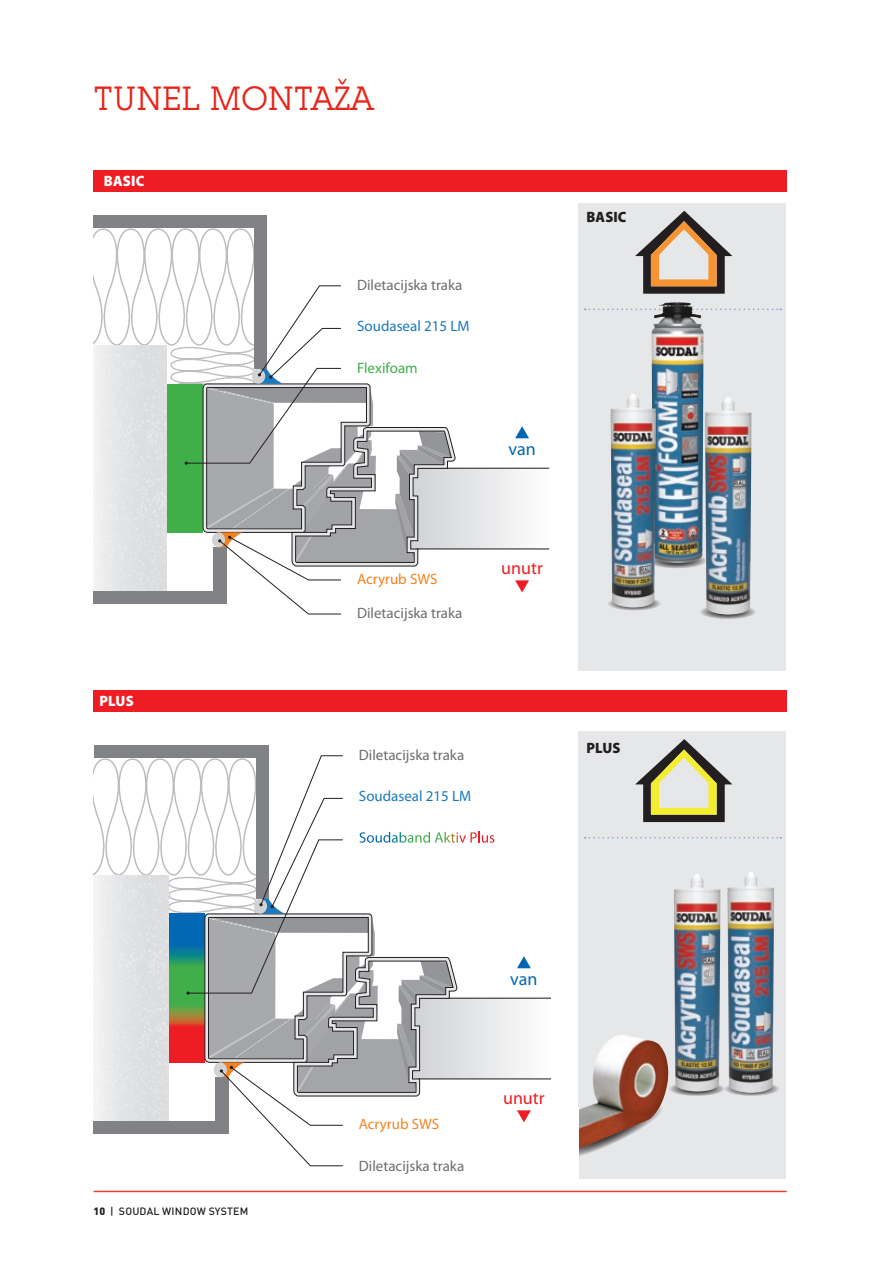
<style>
.page{position:relative;width:893px;height:1263px;background:#fff}
.page>*{position:absolute;margin:0;border:0;box-sizing:border-box;transform-origin:0 0}
.t1{font:33px "Lubalin Graph IT Cby BT";color:#e72419}
.t2{font:18px "Myriad Pro";color:#ee1d23}
.t3{font:18px "Myriad Pro";color:#0166b3}
.t4{font:15px "Myriad Pro";color:#6c6d70}
.t5{font:15px "Myriad Pro";color:#1979bf}
.t6{font:15px "Myriad Pro";color:#f58220}
.t7{font:15px "Myriad Pro";color:#40ae49}
.t8{font:900 15px "Myriad Pro";color:#fff;scale:.95 1}
.t9{font:900 15px "Myriad Pro";color:#231f20;scale:.95 1}
.t10{font:500 10.5px "DIN Pro";letter-spacing:.02em;color:#231f20}
.s1{font-weight:900}
</style>
<div class="page">
<hr style="left:94px;top:1191px;width:693px;height:1px;background:#ee3e34">
<div style="left:578px;top:203px;width:208px;height:468px;background:#e6e7e9"></div>
<div style="left:94px;top:215px;width:173px;height:13px;background:#808285"></div>
<svg style="left:94px;top:228px;width:455px;height:386px"></svg>
<div style="left:94px;top:170px;width:693px;height:21px;background:#ee1d23"></div>
<div style="left:94px;top:691px;width:693px;height:21px;background:#ee1d23"></div>
<svg style="left:635px;top:211px;width:97px;height:83px"></svg>
<svg style="left:585px;top:309px;width:196px;height:1px"></svg>
<div style="left:578px;top:731px;width:208px;height:448px;background:#e6e7e9"></div>
<svg style="left:656px;top:557px;width:49px;height:11px"></svg>
<img style="left:652px;top:302px;width:51px;height:261px">
<svg style="left:608px;top:600px;width:53px;height:11px"></svg>
<img style="left:611px;top:393px;width:45px;height:214px">
<svg style="left:700px;top:608px;width:56px;height:11px"></svg>
<img style="left:705px;top:397px;width:46px;height:218px">
<svg style="left:94px;top:739px;width:687px;height:427px"></svg>
<img style="left:579px;top:1035px;width:89px;height:114px">
<div style="left:546px;top:1107px;width:32px;height:76px;background:#fff"></div>
<h1 class="t1" style="left:94px;top:78px;width:281px">TUNEL MONTAŽA</h1>
<p class="t8" style="left:104px;top:171px;width:44px">BASIC</p>
<p class="t4" style="left:357px;top:276px;width:107px">Diletacijska traka</p>
<p class="t5" style="left:357px;top:317px;width:114px">Soudaseal 215 LM</p>
<p class="t7" style="left:357px;top:358px;width:62px">Flexifoam</p>
<p class="t3" style="left:508px;top:438px;width:29px">van</p>
<p class="t8" style="left:99px;top:691px;width:27px">PLUS</p>
<p class="t6" style="left:357px;top:570px;width:82px">Acryrub SWS</p>
<p class="t4" style="left:357px;top:604px;width:107px">Diletacijska traka</p>
<p class="t2" style="left:501px;top:557px;width:43px">unutr</p>
<p class="t4" style="left:359px;top:746px;width:107px">Diletacijska traka</p>
<p class="t5" style="left:359px;top:787px;width:114px">Soudaseal 215 LM</p>
<p class="t9" style="left:586px;top:207px;width:44px">BASIC</p>
<p class="t9" style="left:586px;top:738px;width:27px">PLUS</p>
<p class="t10" style="left:94px;top:1203px;width:156px"><span class="s1">10</span> | SOUDAL WINDOW SYSTEM</p>
<p class="t3" style="left:510px;top:968px;width:29px">van</p>
<p class="t6" style="left:359px;top:1115px;width:82px">Acryrub SWS</p>
<p class="t4" style="left:359px;top:1156px;width:107px">Diletacijska traka</p>
<p class="t2" style="left:503px;top:1086px;width:43px">unutr</p>
</div>
